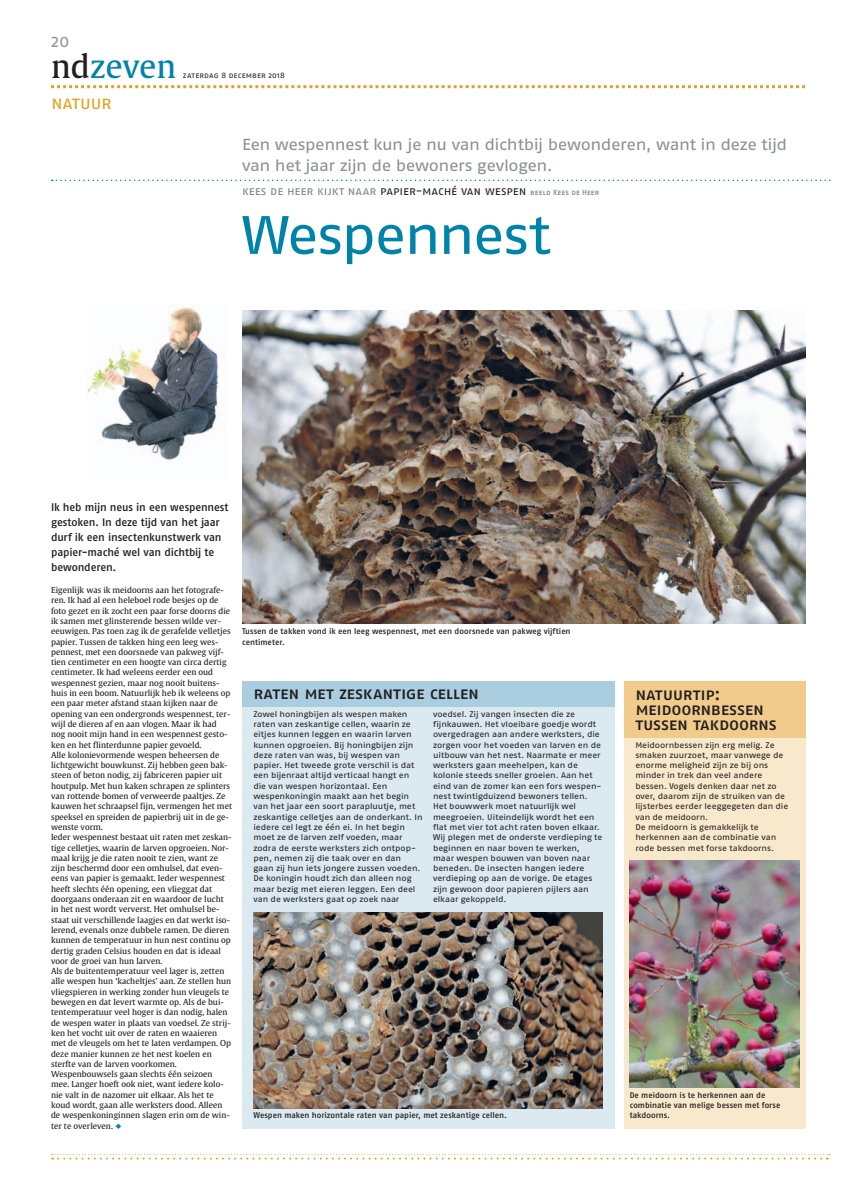
<style>
.page{position:relative;width:842px;height:1191px;background:#fff}
.page>*{position:absolute;margin:0;border:0;box-sizing:border-box;transform-origin:0 0}
.t1{font:54px "Fago Pro Extd";letter-spacing:-.05em;color:#0083a9}
.t2{font:32px "Gulliver";color:#0083a9}
.t3{font:18.5px "Fago Pro";letter-spacing:-.04em;color:#e3a023}
.t4{font:18px "Fago Pro";color:#939598}
.t5{font:500 17px/15px "Fago Pro";letter-spacing:-.02em;color:#231f20}
.t6{font:16px/20.6px "Fago Pro Extd";letter-spacing:-.03em;color:#8a9297}
.t7{font:12px "Fago Pro";letter-spacing:-.005em;color:#231f20}
.t8{font:500 11px/15px "Fago Pro";letter-spacing:-.015em;color:#231f20}
.t9{font:8.2px/10.3px "Gulliver";color:#231f20}
.t10{font:8.2px/10.3px "Fago Pro Extd";letter-spacing:-.01em;color:#231f20}
.t11{font:500 8.2px/10.3px "Fago Pro";letter-spacing:.01em;color:#231f20}
.t12{font:8.1px "Fago Pro";letter-spacing:.01em;color:#231f20}
.s1{color:#231f20}
.s2{color:#808285}
.s3{font-size:7.6px;color:#6c6d70}
.s4{font-family:"Fago Pro";font-weight:500;color:#0083a9}
</style>
<div class="page">
<svg style="left:51px;top:85px;width:754px;height:3px"></svg>
<svg style="left:52px;top:1154px;width:778px;height:6px"></svg>
<svg style="left:52px;top:180px;width:779px;height:1px"></svg>
<img style="left:87px;top:307px;width:132px;height:153px">
<div style="left:242px;top:706px;width:372px;height:423px;background:#dbeaf1"></div>
<div style="left:624px;top:737px;width:181px;height:392px;background:#f9e9cc"></div>
<div style="left:242px;top:681px;width:372px;height:25px;background:#aacedf"></div>
<img style="left:253px;top:912px;width:350px;height:196px">
<img style="left:242px;top:310px;width:563px;height:314px">
<img style="left:630px;top:861px;width:169px;height:226px">
<div style="left:624px;top:681px;width:181px;height:56px;background:#f1cb8c"></div>
<h3 class="t4" style="left:51px;top:34px;width:20px">20</h3>
<h2 class="t2" style="left:51px;top:46px;width:127px"><span class="s1">nd</span>zeven</h2>
<h3 class="t3" style="left:51px;top:96px;width:62px">natuur</h3>
<p class="t12" style="left:183px;top:72px;width:103px">zaterdag 8 december 2018</p>
<h3 class="t6" style="left:242px;top:136px;width:547px">Een wespennest kun je nu van dichtbij bewonderen, want in deze tijd van het jaar zijn de bewoners gevlogen.</h3>
<h3 class="t7" style="left:242px;top:187px;width:359px"><span class="s2">kees de heer kijkt naar</span> papier-maché van wespen <span class="s3">beeld Kees de Heer</span></h3>
<h1 class="t1" style="left:242px;top:215px;width:310px">Wespennest</h1>
<h3 class="t8" style="left:51px;top:500px;width:179px">Ik heb mijn neus in een wespennest gestoken. In deze tijd van het jaar durf ik een insectenkunstwerk van papier-maché wel van dichtbij te bewonderen.</h3>
<p class="t9" style="left:51px;top:585px;width:183px">Eigenlijk was ik meidoorns aan het fotografe&shy;ren. Ik had al een heleboel rode besjes op de foto gezet en ik zocht een paar forse doorns die ik samen met glinsterende bessen wilde ver&shy;eeuwigen. Pas toen zag ik de gerafelde velletjes papier. Tussen de takken hing een leeg wes&shy;pennest, met een doorsnede van pakweg vijf&shy;tien centimeter en een hoogte van circa dertig centimeter. Ik had weleens eerder een oud wespennest gezien, maar nog nooit buitens&shy;huis in een boom. Natuurlijk heb ik weleens op een paar meter afstand staan kijken naar de opening van een ondergronds wespennest, ter&shy;wijl de dieren af en aan vlogen. Maar ik had nog nooit mijn hand in een wespennest gesto&shy;ken en het flinterdunne papier gevoeld.<br>Alle kolonievormende wespen beheersen de lichtgewicht bouwkunst. Zij hebben geen bak&shy;steen of beton nodig, zij fabriceren papier uit houtpulp. Met hun kaken schrapen ze splinters van rottende bomen of verweerde paaltjes. Ze kauwen het schraapsel fijn, vermengen het met speeksel en spreiden de papierbrij uit in de ge&shy;wenste vorm.<br>Ieder wespennest bestaat uit raten met zeskan&shy;tige celletjes, waarin de larven opgroeien. Nor&shy;maal krijg je die raten nooit te zien, want ze zijn beschermd door een omhulsel, dat even&shy;eens van papier is gemaakt. Ieder wespennest heeft slechts één opening, een vlieggat dat doorgaans onderaan zit en waardoor de lucht in het nest wordt ververst. Het omhulsel be&shy;staat uit verschillende laagjes en dat werkt iso&shy;lerend, evenals onze dubbele ramen. De dieren kunnen de temperatuur in hun nest continu op dertig graden Celsius houden en dat is ideaal voor de groei van hun larven.<br>Als de buitentemperatuur veel lager is, zetten alle wespen hun ‘kacheltjes’ aan. Ze stellen hun vliegspieren in werking zonder hun vleugels te bewegen en dat levert warmte op. Als de bui&shy;tentemperatuur veel hoger is dan nodig, halen de wespen water in plaats van voedsel. Ze strij&shy;ken het vocht uit over de raten en waaieren met de vleugels om het te laten verdampen. Op deze manier kunnen ze het nest koelen en sterfte van de larven voorkomen.<br>Wespenbouwsels gaan slechts één seizoen mee. Langer hoeft ook niet, want iedere kolo&shy;nie valt in de nazomer uit elkaar. Als het te koud wordt, gaan alle werksters dood. Alleen de wespenkoninginnen slagen erin om de win&shy;ter te overleven. <span class="s4">◆</span></p>
<p class="t11" style="left:242px;top:627px;width:330px">Tussen de takken vond ik een leeg wespennest, met een doorsnede van pakweg vijftien centimeter.</p>
<h3 class="t5" style="left:253px;top:687px;width:227px">raten met zeskantige cellen</h3>
<p class="t10" style="left:253px;top:709px;width:171px">Zowel honingbijen als wespen maken raten van zeskantige cellen, waarin ze eitjes kunnen leggen en waarin larven kunnen opgroeien. Bij honingbijen zijn deze raten van was, bij wespen van papier. Het tweede grote verschil is dat een bijenraat altijd verticaal hangt en die van wespen horizontaal. Een wespenkoningin maakt aan het begin van het jaar een soort parapluutje, met zeskantige celletjes aan de onderkant. In iedere cel legt ze één ei. In het begin moet ze de larven zelf voeden, maar zodra de eerste werksters zich ontpop&shy;pen, nemen zij die taak over en dan gaan zij hun iets jongere zussen voeden.<br>De koningin houdt zich dan alleen nog maar bezig met eieren leggen. Een deel van de werksters gaat op zoek naar</p>
<p class="t10" style="left:433px;top:709px;width:171px">voedsel. Zij vangen insecten die ze fijnkauwen. Het vloeibare goedje wordt overgedragen aan andere werksters, die zorgen voor het voeden van larven en de uitbouw van het nest. Naarmate er meer werksters gaan meehelpen, kan de kolonie steeds sneller groeien. Aan het eind van de zomer kan een fors wespen&shy;nest twintigduizend bewoners tellen.<br>Het bouwwerk moet natuurlijk wel meegroeien. Uiteindelijk wordt het een flat met vier tot acht raten boven elkaar.<br>Wij plegen met de onderste verdieping te beginnen en naar boven te werken, maar wespen bouwen van boven naar beneden. De insecten hangen iedere verdieping op aan de vorige. De etages zijn gewoon door papieren pijlers aan elkaar gekoppeld.</p>
<p class="t11" style="left:253px;top:1111px;width:255px">Wespen maken horizontale raten van papier, met zeskantige cellen.</p>
<h3 class="t5" style="left:635px;top:688px;width:143px">natuurtip: meidoornbessen tussen takdoorns</h3>
<p class="t10" style="left:635px;top:740px;width:155px">Meidoornbessen zijn erg melig. Ze smaken zuurzoet, maar vanwege de enorme meligheid zijn ze bij ons minder in trek dan veel andere bessen. Vogels denken daar net zo over, daarom zijn de struiken van de lijsterbes eerder leeggegeten dan die van de meidoorn.<br>De meidoorn is gemakkelijk te herkennen aan de combinatie van rode bessen met forse takdoorns.</p>
<p class="t11" style="left:630px;top:1090px;width:152px">De meidoorn is te herkennen aan de combinatie van melige bessen met forse takdoorns.</p>
</div>
